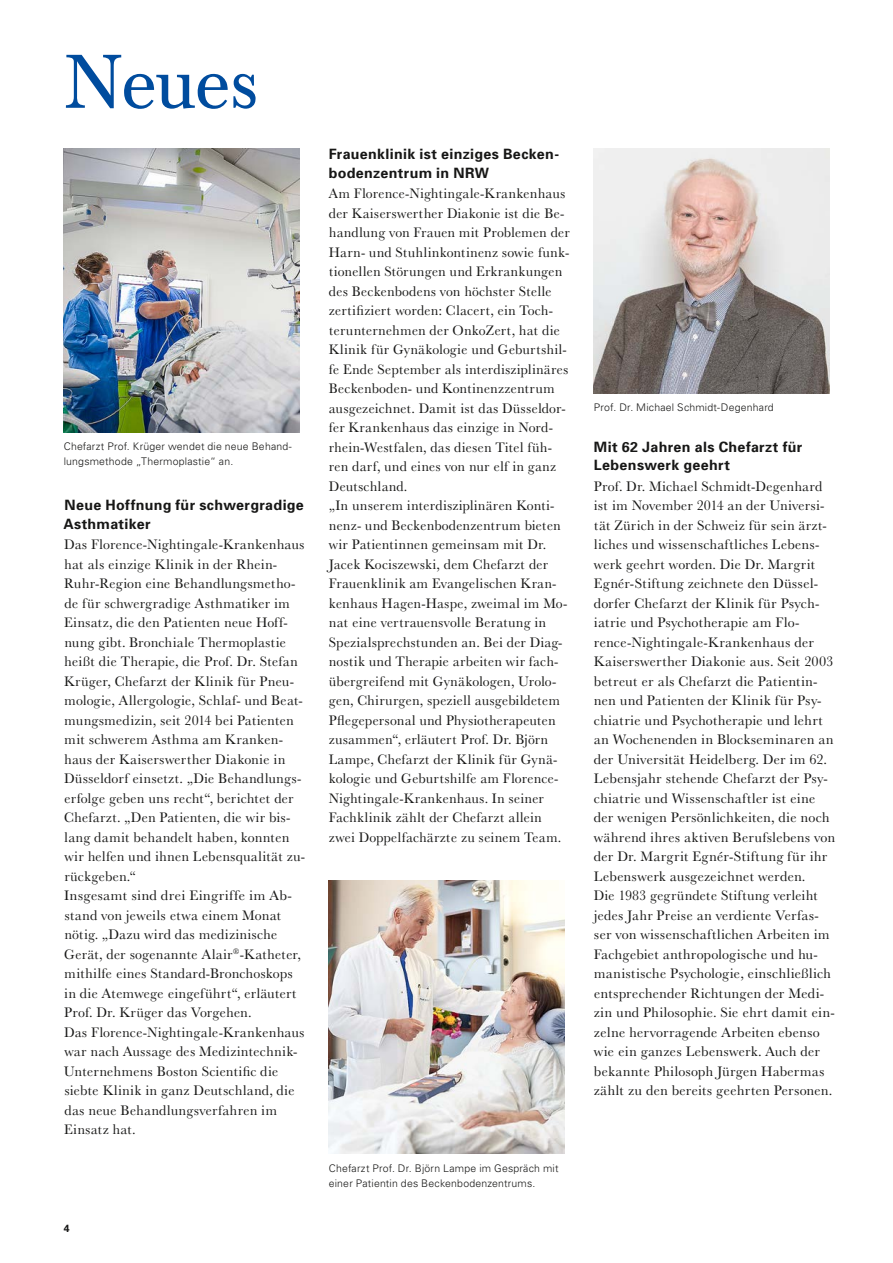
<style>
.page{position:relative;width:893px;height:1263px;background:#fff}
.page>*{position:absolute;margin:0;border:0;box-sizing:border-box;transform-origin:0 0}
.t1{font:75px "Baskerville BQ";letter-spacing:-.02em;color:#004c9e}
.t2{font:14.25px/19.5px "Baskerville No 2 BT";letter-spacing:-.005em;color:#171716}
.t3{font:700 14.25px/18.8px "Univers";letter-spacing:.025em;color:#171716}
.t4{font:300 10.5px/15px "Univers";letter-spacing:.015em;color:#171716}
.t5{font:700 10.5px "Univers";color:#171716}
</style>
<div class="page">
<img style="left:64px;top:149px;width:235px;height:283px">
<img style="left:329px;top:881px;width:235px;height:273px">
<img style="left:594px;top:149px;width:235px;height:244px">
<h1 class="t1" style="left:64px;top:39px;width:196px">Neues</h1>
<p class="t4" style="left:64px;top:439px;width:230px">Chefarzt Prof. Krüger wendet die neue Behand&shy;lungsmethode „Thermoplastie“ an.</p>
<p class="t3" style="left:63px;top:496px;width:242px">Neue Hoffnung für schwergradige<br>Asthmatiker</p>
<p class="t2" style="left:64px;top:534px;width:243px">Das Florence-Nightingale-Krankenhaus hat als einzige Klinik in der Rhein-Ruhr-Region eine Behandlungsmetho&shy;de für schwergradige Asthmatiker im Einsatz, die den Patienten neue Hoff&shy;nung gibt. Bronchiale Thermoplastie heißt die Therapie, die Prof. Dr. Stefan Krüger, Chefarzt der Klinik für Pneu&shy;mologie, Allergologie, Schlaf- und Beat&shy;mungsmedizin, seit 2014 bei Patienten mit schwerem Asthma am Kranken&shy;haus der Kaiserswerther Diakonie in Düsseldorf einsetzt. „Die Behandlungs&shy;erfolge geben uns recht“, berichtet der Chefarzt. „Den Patienten, die wir bis&shy;lang damit behandelt haben, konnten wir helfen und ihnen Lebensqualität zu&shy;rückgeben.“<br>Insgesamt sind drei Eingriffe im Ab&shy;stand von jeweils etwa einem Monat nötig. „Dazu wird das medizinische Gerät, der sogenannte Alair<sup>®</sup>-Katheter, mithilfe eines Standard-Bronchoskops in die Atemwege eingeführt“, erläutert Prof. Dr. Krüger das Vorgehen.<br>Das Florence-Nightingale-Krankenhaus war nach Aussage des Medizintechnik-Unternehmens Boston Scientific die siebte Klinik in ganz Deutschland, die das neue Behandlungsverfahren im Einsatz hat.</p>
<p class="t5" style="left:64px;top:1222px;width:7px">4</p>
<p class="t3" style="left:329px;top:145px;width:232px">Frauenklinik ist einziges Becken&shy;bodenzentrum in NRW</p>
<p class="t2" style="left:329px;top:183px;width:243px">Am Florence-Nightingale-Krankenhaus der Kaiserswerther Diakonie ist die Be&shy;handlung von Frauen mit Problemen der Harn- und Stuhlinkontinenz sowie funk&shy;tionellen Störungen und Erkrankungen des Beckenbodens von höchster Stelle zertifiziert worden: Clacert, ein Toch&shy;terunternehmen der OnkoZert, hat die Klinik für Gynäkologie und Geburtshil&shy;fe Ende September als interdisziplinäres Beckenboden- und Kontinenzzentrum ausgezeichnet. Damit ist das Düsseldor&shy;fer Krankenhaus das einzige in Nord&shy;rhein-Westfalen, das diesen Titel füh&shy;ren darf, und eines von nur elf in ganz Deutschland.<br>„In unserem interdisziplinären Konti&shy;nenz- und Beckenbodenzentrum bieten wir Patientinnen gemeinsam mit Dr.<br>Jacek Kociszewski, dem Chefarzt der Frauenklinik am Evangelischen Kran&shy;kenhaus Hagen-Haspe, zweimal im Mo&shy;nat eine vertrauensvolle Beratung in Spezialsprechstunden an. Bei der Diag&shy;nostik und Therapie arbeiten wir fach&shy;übergreifend mit Gynäkologen, Urolo&shy;gen, Chirurgen, speziell ausgebildetem Pflegepersonal und Physiotherapeuten zusammen“, erläutert Prof. Dr. Björn Lampe, Chefarzt der Klinik für Gynä&shy;kologie und Geburtshilfe am Florence-Nightingale-Krankenhaus. In seiner Fachklinik zählt der Chefarzt allein zwei Doppelfachärzte zu seinem Team.</p>
<p class="t4" style="left:329px;top:1161px;width:231px">Chefarzt Prof. Dr. Björn Lampe im Gespräch mit einer Patientin des Beckenbodenzentrums.</p>
<p class="t4" style="left:594px;top:400px;width:181px">Prof. Dr. Michael Schmidt-Degenhard</p>
<p class="t3" style="left:594px;top:437px;width:210px">Mit 62 Jahren als Chefarzt für<br>Lebenswerk geehrt</p>
<p class="t2" style="left:594px;top:476px;width:243px">Prof. Dr. Michael Schmidt-Degenhard ist im November 2014 an der Universi&shy;tät Zürich in der Schweiz für sein ärzt&shy;liches und wissenschaftliches Lebens&shy;werk geehrt worden. Die Dr. Margrit Egnér-Stiftung zeichnete den Düssel&shy;dorfer Chefarzt der Klinik für Psych&shy;iatrie und Psychotherapie am Flo&shy;rence-Nightingale-Krankenhaus der Kaiserswerther Diakonie aus. Seit 2003 betreut er als Chefarzt die Patientin&shy;nen und Patienten der Klinik für Psy&shy;chiatrie und Psychotherapie und lehrt an Wochenenden in Blockseminaren an der Universität Heidelberg. Der im 62.<br>Lebensjahr stehende Chefarzt der Psy&shy;chiatrie und Wissenschaftler ist eine der wenigen Persönlichkeiten, die noch während ihres aktiven Berufslebens von der Dr. Margrit Egnér-Stiftung für ihr Lebenswerk ausgezeichnet werden.<br>Die 1983 gegründete Stiftung verleiht jedes Jahr Preise an verdiente Verfas&shy;ser von wissenschaftlichen Arbeiten im Fachgebiet anthropologische und hu&shy;manistische Psychologie, einschließlich entsprechender Richtungen der Medi&shy;zin und Philosophie. Sie ehrt damit ein&shy;zelne hervorragende Arbeiten ebenso wie ein ganzes Lebenswerk. Auch der bekannte Philosoph Jürgen Habermas zählt zu den bereits geehrten Personen.</p>
</div>
